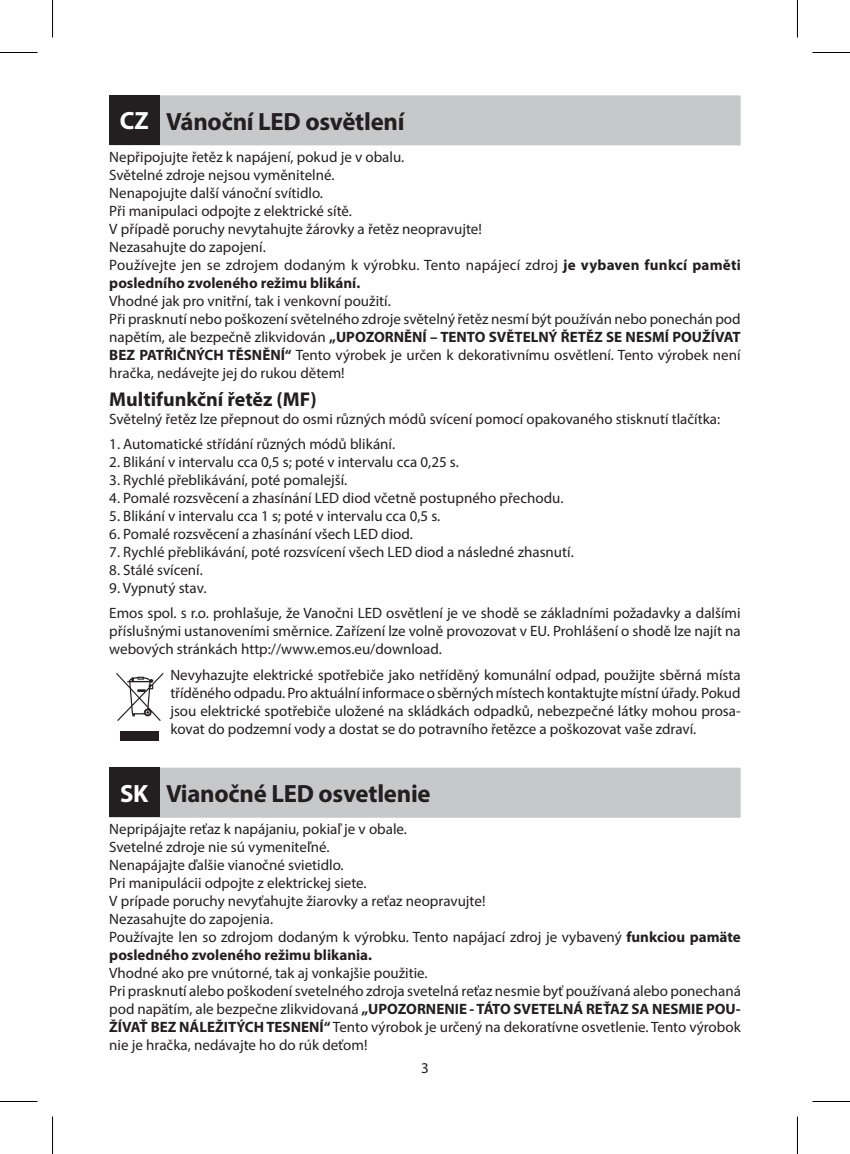
<style>
.page{position:relative;width:850px;height:1154px;background:#fff}
.page>*{position:absolute;margin:0;border:0;box-sizing:border-box;transform-origin:0 0}
.t1{font:700 25px "Myriad Pro";letter-spacing:-.01em;color:#231f20}
.t2{font:700 20px "Myriad Pro";color:#231f20}
.t3{font:15px/18px "Myriad Pro";color:#231f20}
.s1{color:#fff}
.s2{font-weight:700}
</style>
<div class="page">
<div style="left:109px;top:95px;width:631px;height:50px;background:#c7c8ca"></div>
<div style="left:109px;top:768px;width:631px;height:50px;background:#c7c8ca"></div>
<div style="left:109px;top:95px;width:50px;height:50px;background:#231f20"></div>
<svg style="left:116px;top:672px;width:47px;height:49px"></svg>
<div style="left:120px;top:731px;width:39px;height:9px;background:#231f20"></div>
<div style="left:109px;top:767px;width:50px;height:50px;background:#231f20"></div>
<hr style="left:0;top:52px;width:38px;height:1px;background:#000">
<hr style="left:812px;top:52px;width:37px;height:1px;background:#000">
<hr style="left:0;top:1101px;width:38px;height:1px;background:#000">
<hr style="left:812px;top:1101px;width:37px;height:1px;background:#000">
<hr style="left:52px;top:0;width:1px;height:38px;background:#000">
<hr style="left:52px;top:1116px;width:1px;height:38px;background:#000">
<hr style="left:796px;top:0;width:1px;height:38px;background:#000">
<hr style="left:796px;top:1116px;width:1px;height:38px;background:#000">
<h1 class="t1" style="left:120px;top:105px;width:286px"><span class="s1">CZ</span> Vánoční LED osvětlení</h1>
<p class="t3" style="left:109px;top:148px;width:632px">Nepřipojujte řetěz k napájení, pokud je v obalu.<br>Světelné zdroje nejsou vyměnitelné.<br>Nenapojujte další vánoční svítidlo.<br>Při manipulaci odpojte z elektrické sítě.<br>V případě poruchy nevytahujte žárovky a řetěz neopravujte!<br>Nezasahujte do zapojení.<br>Používejte jen se zdrojem dodaným k výrobku. Tento napájecí zdroj <span class="s2">je vybaven funkcí paměti posledního zvoleného režimu blikání.</span></p>
<p class="t3" style="left:109px;top:292px;width:632px">Vhodné jak pro vnitřní, tak i venkovní použití.<br>Při prasknutí nebo poškození světelného zdroje světelný řetěz nesmí být používán nebo ponechán pod napětím, ale bezpečně zlikvidován <span class="s2">„UPOZORNĚNÍ – TENTO SVĚTELNÝ ŘETĚZ SE NESMÍ POUŽÍVAT BEZ PATŘIČNÝCH TĚSNĚNÍ“</span> Tento výrobek je určen k dekorativnímu osvětlení. Tento výrobek není hračka, nedávejte jej do rukou dětem!</p>
<h2 class="t2" style="left:109px;top:386px;width:209px">Multifunkční řetěz (MF)</h2>
<p class="t3" style="left:109px;top:409px;width:612px">Světelný řetěz lze přepnout do osmi různých módů svícení pomocí opakovaného stisknutí tlačítka:</p>
<p class="t3" style="left:109px;top:434px;width:287px">1. Automatické střídání různých módů blikání.</p>
<p class="t3" style="left:109px;top:452px;width:351px">2. Blikání v intervalu cca 0,5 s; poté v intervalu cca 0,25 s.</p>
<p class="t3" style="left:109px;top:470px;width:239px">3. Rychlé přeblikávání, poté pomalejší.</p>
<p class="t3" style="left:109px;top:488px;width:455px">4. Pomalé rozsvěcení a zhasínání LED diod včetně postupného přechodu.</p>
<p class="t3" style="left:109px;top:506px;width:332px">5. Blikání v intervalu cca 1 s; poté v intervalu cca 0,5 s.</p>
<p class="t3" style="left:109px;top:524px;width:305px">6. Pomalé rozsvěcení a zhasínání všech LED diod.</p>
<p class="t3" style="left:109px;top:542px;width:466px">7. Rychlé přeblikávání, poté rozsvícení všech LED diod a následné zhasnutí.</p>
<p class="t3" style="left:109px;top:560px;width:95px">8. Stálé svícení.</p>
<p class="t3" style="left:109px;top:574px;width:632px;line-height:25.5px">9. Vypnutý stav.<br>Emos spol. s r.o. prohlašuje, že Vanočni LED osvětlení je ve shodě se základními požadavky a dalšími</p>
<p class="t3" style="left:109px;top:622px;width:632px">příslušnými ustanoveními směrnice. Zařízení lze volně provozovat v EU. Prohlášení o shodě lze najít na webových stránkách http://www.emos.eu/download.</p>
<p class="t3" style="left:170px;top:665px;width:571px;text-align:justify">Nevyhazujte elektrické spotřebiče jako netříděný komunální odpad, použijte sběrná místa tříděného odpadu. Pro aktuální informace o sběrných místech kontaktujte místní úřady. Pokud jsou elektrické spotřebiče uložené na skládkách odpadků, nebezpečné látky mohou prosa&shy;kovat do podzemní vody a dostat se do potravního řetězce a poškozovat vaše zdraví.</p>
<h1 class="t1" style="left:120px;top:777px;width:312px"><span class="s1">SK</span> Vianočné LED osvetlenie</h1>
<p class="t3" style="left:109px;top:820px;width:632px">Nepripájajte reťaz k napájaniu, pokiaľ je v obale.<br>Svetelné zdroje nie sú vymeniteľné.<br>Nenapájajte ďalšie vianočné svietidlo.<br>Pri manipulácii odpojte z elektrickej siete.<br>V prípade poruchy nevyťahujte žiarovky a reťaz neopravujte!<br>Nezasahujte do zapojenia.<br>Používajte len so zdrojom dodaným k výrobku. Tento napájací zdroj je vybavený <span class="s2">funkciou pamäte posledného zvoleného režimu blikania.</span></p>
<p class="t3" style="left:109px;top:964px;width:632px">Vhodné ako pre vnútorné, tak aj vonkajšie použitie.<br>Pri prasknutí alebo poškodení svetelného zdroja svetelná reťaz nesmie byť používaná alebo ponechaná pod napätím, ale bezpečne zlikvidovaná <span class="s2">„UPOZORNENIE - TÁTO SVETELNÁ REŤAZ SA NESMIE POU-ŽÍVAŤ BEZ NÁLEŽITÝCH TESNENÍ“</span> Tento výrobok je určený na dekoratívne osvetlenie. Tento výrobok nie je hračka, nedávajte ho do rúk deťom!</p>
<p class="t3" style="left:421px;top:1059px;width:9px">3</p>
</div>
